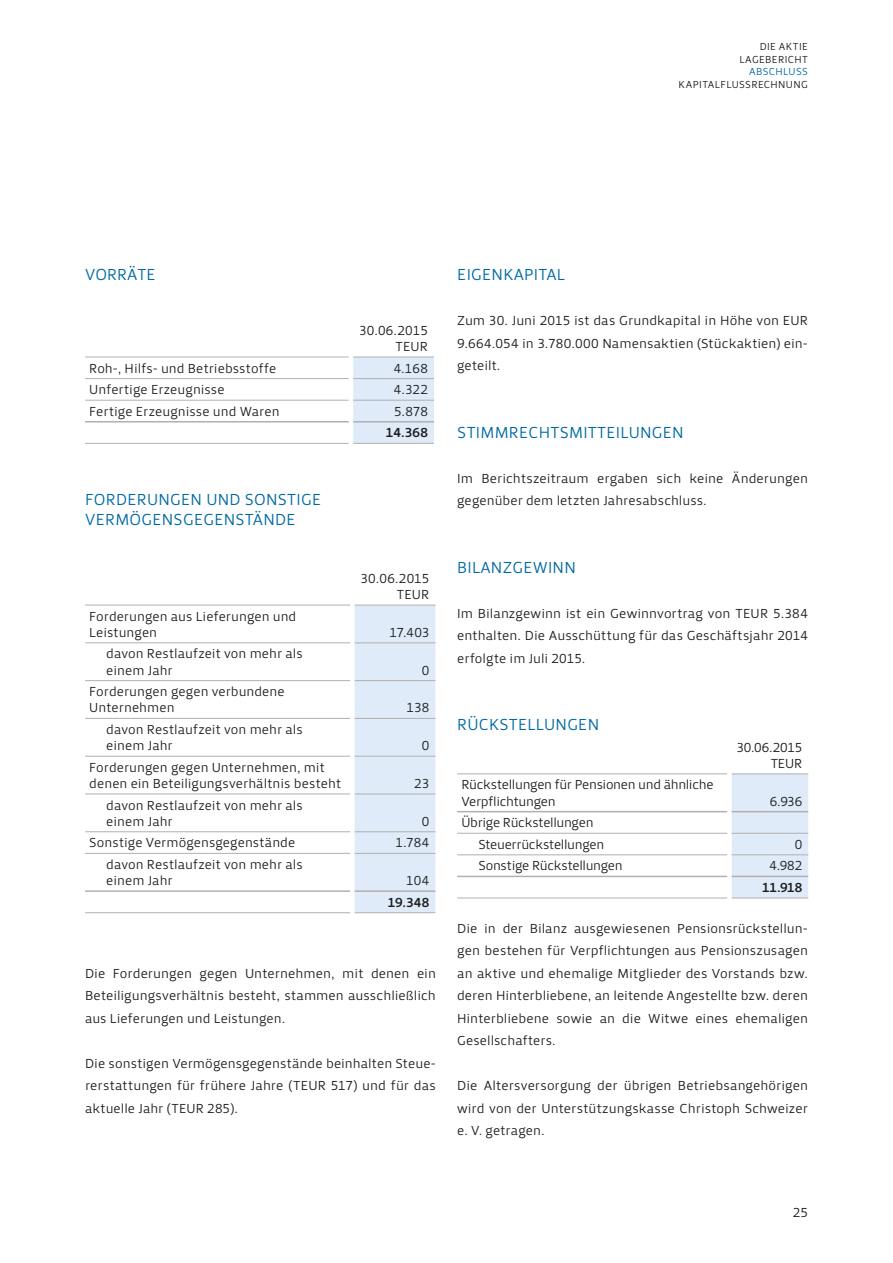
<style>
.page{position:relative;width:893px;height:1263px;background:#fff}
.page>*{position:absolute;margin:0;border:0;box-sizing:border-box;transform-origin:0 0}
.t1{font:16.5px/19.8px "Priva Pro One";letter-spacing:.015em;color:#0069a3}
.t2{font:13.5px/22.5px "Priva Pro One";color:#1d1d1b}
.t3{font:13.5px/16.2px "Priva Pro One";letter-spacing:-.025em;color:#1d1d1b}
.t4{font:13.5px "Priva Pro Three";letter-spacing:.005em;color:#1d1d1b}
.t5{font:10.5px/12.6px "Priva Pro One";letter-spacing:.035em;color:#1d1d1b;text-align:right}
.t6{font:10.5px "Priva Pro One";letter-spacing:.03em;color:#0069a3}
</style>
<div class="page">
<div style="left:353px;top:358px;width:81px;height:85px;background:#dfebf9"></div>
<hr style="left:85px;top:378px;width:264px;height:1px;background:#b4afae">
<hr style="left:353px;top:378px;width:81px;height:1px;background:#b4afae">
<hr style="left:85px;top:400px;width:264px;height:1px;background:#b4afae">
<hr style="left:353px;top:400px;width:81px;height:1px;background:#b4afae">
<hr style="left:85px;top:443px;width:264px;height:1px;background:#b4afae">
<hr style="left:85px;top:357px;width:264px;height:1px;background:#b4afae">
<hr style="left:353px;top:357px;width:81px;height:1px;background:#b4afae">
<hr style="left:353px;top:443px;width:81px;height:1px;background:#b4afae">
<hr style="left:85px;top:421px;width:264px;height:2px;background:#b4afae">
<hr style="left:353px;top:421px;width:81px;height:2px;background:#b4afae">
<div style="left:355px;top:606px;width:80px;height:306px;background:#dfebf9"></div>
<hr style="left:85px;top:642px;width:265px;height:1px;background:#b4afae">
<hr style="left:355px;top:642px;width:80px;height:1px;background:#b4afae">
<hr style="left:85px;top:718px;width:265px;height:1px;background:#b4afae">
<hr style="left:355px;top:718px;width:80px;height:1px;background:#b4afae">
<hr style="left:85px;top:794px;width:265px;height:1px;background:#b4afae">
<hr style="left:85px;top:831px;width:265px;height:1px;background:#b4afae">
<hr style="left:85px;top:853px;width:265px;height:1px;background:#b4afae">
<hr style="left:355px;top:794px;width:80px;height:1px;background:#b4afae">
<hr style="left:355px;top:831px;width:80px;height:1px;background:#b4afae">
<hr style="left:355px;top:853px;width:80px;height:1px;background:#b4afae">
<hr style="left:85px;top:680px;width:265px;height:1px;background:#b4afae">
<hr style="left:85px;top:756px;width:265px;height:1px;background:#b4afae">
<hr style="left:355px;top:680px;width:80px;height:1px;background:#b4afae">
<hr style="left:355px;top:756px;width:80px;height:1px;background:#b4afae">
<hr style="left:85px;top:605px;width:265px;height:1px;background:#b4afae">
<hr style="left:355px;top:605px;width:80px;height:1px;background:#b4afae">
<hr style="left:355px;top:912px;width:80px;height:1px;background:#b4afae">
<hr style="left:85px;top:912px;width:265px;height:1px;background:#b4afae">
<hr style="left:85px;top:890px;width:265px;height:2px;background:#b4afae">
<hr style="left:355px;top:890px;width:80px;height:2px;background:#b4afae">
<div style="left:732px;top:775px;width:76px;height:123px;background:#dfebf9"></div>
<hr style="left:457px;top:833px;width:270px;height:1px;background:#b4afae">
<hr style="left:732px;top:833px;width:76px;height:1px;background:#b4afae">
<hr style="left:457px;top:854px;width:270px;height:1px;background:#b4afae">
<hr style="left:457px;top:876px;width:270px;height:1px;background:#b4afae">
<hr style="left:732px;top:876px;width:76px;height:1px;background:#b4afae">
<hr style="left:732px;top:854px;width:76px;height:1px;background:#b4afae">
<hr style="left:457px;top:898px;width:270px;height:1px;background:#b4afae">
<hr style="left:457px;top:774px;width:270px;height:1px;background:#b4afae">
<hr style="left:732px;top:774px;width:76px;height:1px;background:#b4afae">
<hr style="left:732px;top:898px;width:76px;height:1px;background:#b4afae">
<hr style="left:457px;top:811px;width:270px;height:1px;background:#b4afae">
<hr style="left:732px;top:811px;width:76px;height:1px;background:#b4afae">
<p class="t5" style="left:739px;top:41px;width:70px">DIE AKTIE<br>LAGEBERICHT</p>
<p class="t6" style="left:749px;top:68px;width:60px">ABSCHLUSS</p>
<p class="t5" style="left:679px;top:79px;width:131px">KAPITALFLUSSRECHNUNG</p>
<p class="t1" style="left:85px;top:266px;width:72px">VORRÄTE</p>
<p class="t2" style="left:359px;top:324px;width:70px;line-height:16.2px;text-align:right">30.06.2015<br>TEUR</p>
<p class="t2" style="left:89px;top:358px;width:189px">Roh-, Hilfs- und Betriebsstoffe</p>
<p class="t2" style="left:394px;top:358px;width:36px">4.168</p>
<p class="t2" style="left:89px;top:380px;width:137px">Unfertige Erzeugnisse</p>
<p class="t2" style="left:394px;top:380px;width:36px">4.322</p>
<p class="t2" style="left:89px;top:401px;width:192px">Fertige Erzeugnisse und Waren</p>
<p class="t2" style="left:394px;top:401px;width:35px">5.878</p>
<p class="t4" style="left:386px;top:428px;width:44px">14.368</p>
<p class="t1" style="left:85px;top:491px;width:238px">FORDERUNGEN UND SONSTIGE<br>VERMÖGENSGEGENSTÄNDE</p>
<p class="t2" style="left:89px;top:609px;width:209px;line-height:16.2px">Forderungen aus Lieferungen und<br>Leistungen</p>
<p class="t2" style="left:106px;top:647px;width:198px;line-height:16.2px">davon Restlaufzeit von mehr als einem Jahr</p>
<p class="t2" style="left:89px;top:685px;width:197px;line-height:16.2px">Forderungen gegen verbundene<br>Unternehmen</p>
<p class="t2" style="left:106px;top:723px;width:198px;line-height:16.2px">davon Restlaufzeit von mehr als einem Jahr</p>
<p class="t2" style="left:89px;top:761px;width:253px;line-height:16.2px">Forderungen gegen Unternehmen, mit denen ein Beteiligungsverhältnis besteht</p>
<p class="t2" style="left:106px;top:798px;width:198px;line-height:16.2px">davon Restlaufzeit von mehr als einem Jahr</p>
<p class="t2" style="left:360px;top:572px;width:70px;line-height:16.2px;text-align:right">30.06.2015<br>TEUR</p>
<p class="t2" style="left:389px;top:622px;width:41px">17.403</p>
<p class="t2" style="left:422px;top:660px;width:9px">0</p>
<p class="t2" style="left:406px;top:698px;width:24px">138</p>
<p class="t2" style="left:422px;top:736px;width:9px">0</p>
<p class="t2" style="left:414px;top:774px;width:17px">23</p>
<p class="t2" style="left:422px;top:811px;width:9px">0</p>
<p class="t2" style="left:89px;top:833px;width:208px">Sonstige Vermögensgegenstände</p>
<p class="t2" style="left:395px;top:833px;width:35px">1.784</p>
<p class="t2" style="left:106px;top:858px;width:198px;line-height:16.2px">davon Restlaufzeit von mehr als einem Jahr</p>
<p class="t2" style="left:406px;top:871px;width:25px">104</p>
<p class="t4" style="left:388px;top:897px;width:43px">19.348</p>
<p class="t2" style="left:85px;top:963px;width:352px;text-align:justify">Die Forderungen gegen Unternehmen, mit denen ein Beteiligungsverhältnis besteht, stammen ausschließlich aus Lieferungen und Leistungen.</p>
<p class="t2" style="left:85px;top:1053px;width:352px;text-align:justify">Die sonstigen Vermögensgegenstände beinhalten Steue&shy;rerstattungen für frühere Jahre (TEUR 517) und für das aktuelle Jahr (TEUR 285).</p>
<p class="t1" style="left:457px;top:266px;width:109px">EIGENKAPITAL</p>
<p class="t2" style="left:457px;top:311px;width:352px;text-align:justify">Zum 30. Juni 2015 ist das Grundkapital in Höhe von EUR 9.664.054 in 3.780.000 Namensaktien (Stückaktien) ein&shy;geteilt.</p>
<p class="t1" style="left:457px;top:424px;width:228px">STIMMRECHTSMITTEILUNGEN</p>
<p class="t2" style="left:457px;top:468px;width:352px">Im Berichtszeitraum ergaben sich keine Änderungen gegenüber dem letzten Jahresabschluss.</p>
<p class="t1" style="left:457px;top:559px;width:120px">BILANZGEWINN</p>
<p class="t2" style="left:457px;top:603px;width:352px;text-align:justify">Im Bilanzgewinn ist ein Gewinnvortrag von TEUR 5.384 enthalten. Die Ausschüttung für das Geschäftsjahr 2014 erfolgte im Juli 2015.</p>
<p class="t1" style="left:457px;top:716px;width:143px">RÜCKSTELLUNGEN</p>
<p class="t3" style="left:461px;top:778px;width:254px">Rückstellungen für Pensionen und ähnliche<br>Verpflichtungen</p>
<p class="t3" style="left:478px;top:813px;width:127px;line-height:21.6px;text-indent:-17px">Übrige Rückstellungen<br>Steuerrückstellungen</p>
<p class="t2" style="left:736px;top:740px;width:67px;line-height:16.2px;text-align:right">30.06.2015<br>TEUR</p>
<p class="t2" style="left:770px;top:791px;width:34px">6.936</p>
<p class="t2" style="left:795px;top:834px;width:9px">0</p>
<p class="t3" style="left:478px;top:859px;width:146px">Sonstige Rückstellungen</p>
<p class="t2" style="left:769px;top:856px;width:34px">4.982</p>
<p class="t4" style="left:762px;top:882px;width:42px">11.918</p>
<p class="t2" style="left:457px;top:918px;width:352px;text-align:justify">Die in der Bilanz ausgewiesenen Pensionsrückstellun&shy;gen bestehen für Verpflichtungen aus Pensionszusagen an aktive und ehemalige Mitglieder des Vorstands bzw. deren Hinterbliebene, an leitende Angestellte bzw. deren Hinterbliebene sowie an die Witwe eines ehemaligen Gesellschafters.</p>
<p class="t2" style="left:457px;top:1076px;width:352px;text-align:justify">Die Altersversorgung der übrigen Betriebsangehörigen wird von der Unterstützungskasse Christoph Schweizer e. V. getragen.</p>
<p class="t2" style="left:793px;top:1203px;width:17px">25</p>
</div>
